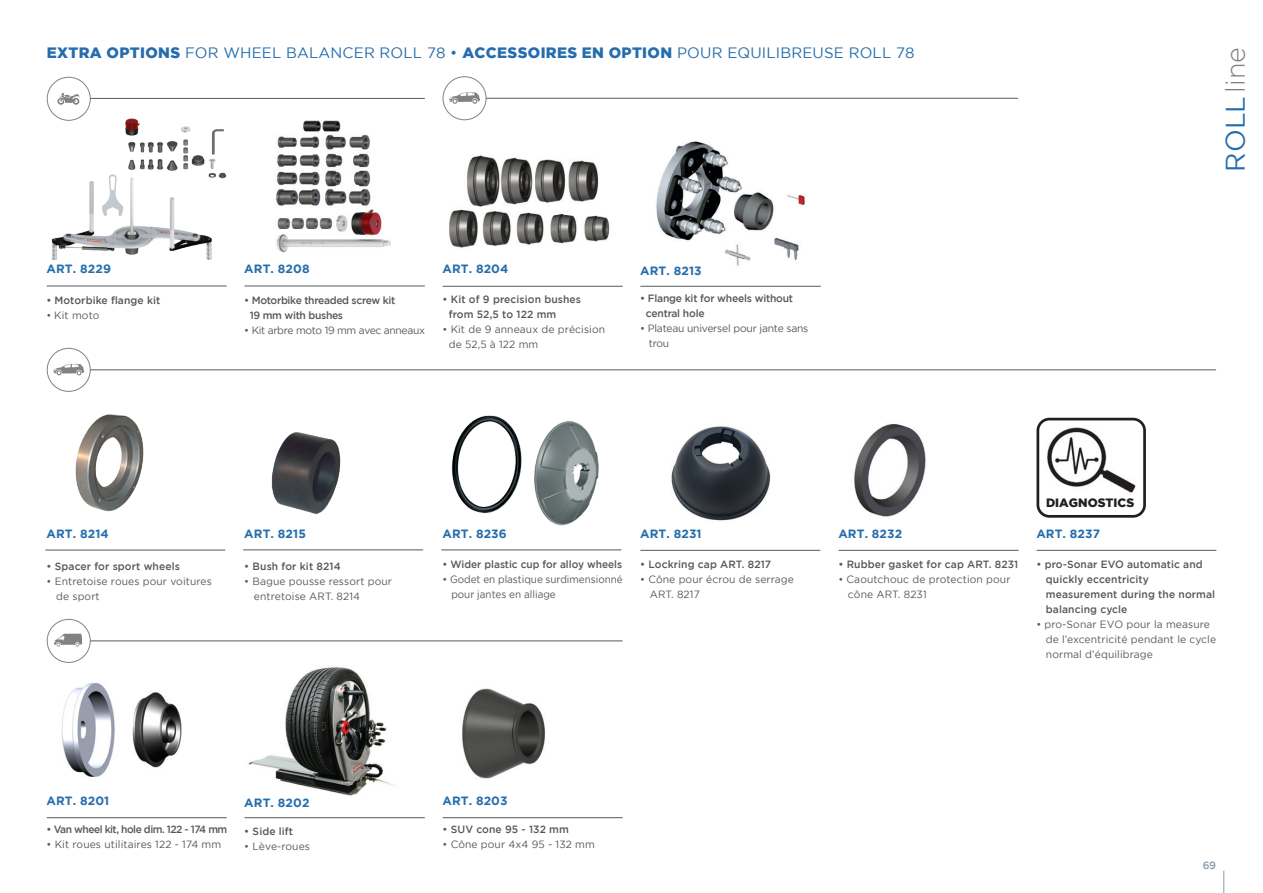
<style>
.page{position:relative;width:1263px;height:893px;background:#fff}
.page>*{position:absolute;margin:0;border:0;box-sizing:border-box;transform-origin:0 0}
.t1{font:26.85px "Gotham";color:#256dad}
.t2{font:15px "Gotham";letter-spacing:.01em;color:#256dad}
.t3{font:900 12.15px "Gotham";color:#231f20}
.t4{font:700 12px "Gotham";letter-spacing:.01em;color:#256dad}
.t5{font:10.5px/15px "Gotham";letter-spacing:.01em;color:#57585a}
.t6{font:500 10.5px/15px "Gotham";letter-spacing:.01em;color:#57585a}
.t7{font:10.5px/15px "Gotham";letter-spacing:.01em;color:#57585a;scale:.96 1}
.t8{font:500 10.5px/15px "Gotham";letter-spacing:-.03em;color:#57585a}
.t9{font:500 10.5px/15px "Gotham";letter-spacing:-.02em;color:#57585a}
.t10{font:10.5px/15px "Gotham";letter-spacing:-.02em;color:#57585a}
.t11{font:500 10.5px "Gotham";letter-spacing:.01em;color:#57585a;scale:.96 1}
.t12{font:500 10.5px "Gotham";letter-spacing:-.05em;color:#57585a}
.t13{font:10.5px "Gotham";letter-spacing:-.03em;color:#57585a}
.t14{font:500 10.5px "Gotham";color:#849dab}
.s1{font-weight:900}
.s2{font-weight:300;color:#808285}
</style>
<div class="page">
<svg style="left:1223px;top:871px;width:1px;height:22px"></svg>
<img style="left:51px;top:116px;width:176px;height:143px">
<img style="left:75px;top:414px;width:69px;height:98px">
<img style="left:271px;top:432px;width:70px;height:82px">
<img style="left:451px;top:415px;width:148px;height:111px">
<img style="left:656px;top:141px;width:149px;height:125px">
<img style="left:449px;top:155px;width:161px;height:93px">
<hr style="left:90px;top:98px;width:335px;height:1px;background:#57585a">
<div style="left:47px;top:77px;width:44px;height:44px;border:1px solid #808285;border-radius:50%"></div>
<svg style="left:57px;top:93px;width:23px;height:12px"></svg>
<hr style="left:90px;top:370px;width:1126px;height:1px;background:#57585a">
<div style="left:47px;top:348px;width:44px;height:44px;border:1px solid #808285;border-radius:50%"></div>
<svg style="left:53px;top:364px;width:31px;height:11px"></svg>
<hr style="left:90px;top:641px;width:532px;height:1px;background:#57585a">
<div style="left:47px;top:619px;width:44px;height:44px;border:1px solid #808285;border-radius:50%"></div>
<svg style="left:54px;top:634px;width:28px;height:13px"></svg>
<img style="left:61px;top:683px;width:121px;height:94px">
<img style="left:462px;top:688px;width:83px;height:91px">
<hr style="left:47px;top:817px;width:180px;height:1px;background:#57585a">
<hr style="left:244px;top:817px;width:181px;height:1px;background:#57585a">
<hr style="left:443px;top:817px;width:179px;height:1px;background:#57585a">
<hr style="left:244px;top:286px;width:181px;height:1px;background:#57585a">
<hr style="left:47px;top:286px;width:180px;height:1px;background:#57585a">
<hr style="left:640px;top:286px;width:181px;height:1px;background:#57585a">
<hr style="left:441px;top:550px;width:180px;height:1px;background:#57585a">
<hr style="left:443px;top:286px;width:179px;height:1px;background:#57585a">
<hr style="left:45px;top:550px;width:180px;height:1px;background:#57585a">
<hr style="left:243px;top:550px;width:180px;height:1px;background:#57585a">
<img style="left:248px;top:667px;width:148px;height:129px">
<img style="left:276px;top:120px;width:115px;height:133px">
<hr style="left:486px;top:98px;width:532px;height:1px;background:#57585a">
<div style="left:443px;top:76px;width:43px;height:44px;border:1px solid #808285;border-radius:50%"></div>
<svg style="left:449px;top:92px;width:31px;height:12px"></svg>
<img style="left:854px;top:424px;width:72px;height:93px">
<hr style="left:838px;top:550px;width:180px;height:1px;background:#57585a">
<img style="left:671px;top:426px;width:100px;height:95px">
<hr style="left:640px;top:550px;width:180px;height:1px;background:#57585a">
<hr style="left:1036px;top:550px;width:180px;height:1px;background:#57585a">
<img style="left:1047px;top:427px;width:89px;height:66px">
<div style="left:1036px;top:418px;width:110px;height:100px;border:3px solid #231f20;border-radius:12px"></div>
<h2 class="t2" style="left:47px;top:44px;width:869px"><span class="s1">EXTRA OPTIONS</span> FOR WHEEL BALANCER ROLL 78 • <span class="s1">ACCESSOIRES EN OPTION</span> POUR EQUILIBREUSE ROLL 78</h2>
<p class="t4" style="left:47px;top:262px;width:66px">ART. 8229</p>
<p class="t6" style="left:47px;top:293px;width:115px">• Motorbike flange kit</p>
<p class="t5" style="left:47px;top:308px;width:54px">• Kit moto</p>
<p class="t4" style="left:244px;top:262px;width:67px">ART. 8208</p>
<p class="t8" style="left:250px;top:293px;width:147px;text-indent:-6px">• Motorbike threaded screw kit<br>19 mm with bushes</p>
<p class="t13" style="left:244px;top:325px;width:182px">• Kit arbre moto 19 mm avec anneaux</p>
<p class="t4" style="left:442px;top:262px;width:67px">ART. 8204</p>
<p class="t6" style="left:449px;top:291px;width:134px;text-indent:-6px">• Kit of 9 precision bushes from 52,5 to 122 mm</p>
<p class="t5" style="left:449px;top:321px;width:158px;text-indent:-6px">• Kit de 9 anneaux de précision de 52,5 à 122 mm</p>
<p class="t4" style="left:640px;top:264px;width:63px">ART. 8213</p>
<p class="t9" style="left:646px;top:291px;width:149px;text-indent:-6px">• Flange kit for wheels without central hole</p>
<p class="t10" style="left:649px;top:321px;width:161px;text-indent:-9px">• Plateau universel pour jante sans trou</p>
<h1 class="t1" style="left:1220px;top:172px;width:126px;rotate:-90deg">ROLL<span class="s2">line</span></h1>
<p class="t4" style="left:47px;top:527px;width:64px">ART. 8214</p>
<p class="t6" style="left:47px;top:558px;width:135px">• Spacer for sport wheels</p>
<p class="t5" style="left:56px;top:573px;width:157px;text-indent:-10px">• Entretoise roues pour voitures de sport</p>
<p class="t4" style="left:244px;top:527px;width:63px">ART. 8215</p>
<p class="t6" style="left:244px;top:558px;width:98px">• Bush for kit 8214</p>
<p class="t5" style="left:254px;top:573px;width:140px;text-indent:-10px">• Bague pousse ressort pour entretoise ART. 8214</p>
<p class="t4" style="left:442px;top:527px;width:66px">ART. 8236</p>
<p class="t11" style="left:442px;top:559px;width:189px">• Wider plastic cup for alloy wheels</p>
<p class="t7" style="left:451px;top:572px;width:180px;text-indent:-9px">• Godet en plastique surdimensionné pour jantes en alliage</p>
<p class="t4" style="left:640px;top:527px;width:63px">ART. 8231</p>
<p class="t6" style="left:640px;top:557px;width:133px">• Lockring cap ART. 8217</p>
<p class="t5" style="left:650px;top:572px;width:146px;text-indent:-10px">• Cône pour écrou de serrage<br>ART. 8217</p>
<p class="t4" style="left:838px;top:527px;width:65px">ART. 8232</p>
<p class="t6" style="left:838px;top:557px;width:181px">• Rubber gasket for cap ART. 8231</p>
<p class="t5" style="left:848px;top:572px;width:164px;text-indent:-10px">• Caoutchouc de protection pour cône ART. 8231</p>
<p class="t3" style="left:1046px;top:496px;width:90px">DIAGNOSTICS</p>
<p class="t4" style="left:1036px;top:527px;width:65px">ART. 8237</p>
<p class="t6" style="left:1046px;top:557px;width:171px;text-indent:-10px">• pro-Sonar EVO automatic and quickly eccentricity measurement during the normal balancing cycle</p>
<p class="t5" style="left:1046px;top:617px;width:172px;text-indent:-10px">• pro-Sonar EVO pour la measure de l’excentricité pendant le cycle normal d’équilibrage</p>
<p class="t4" style="left:47px;top:794px;width:64px">ART. 8201</p>
<p class="t12" style="left:47px;top:823px;width:182px">• Van wheel kit, hole dim. 122 - 174 mm</p>
<p class="t5" style="left:47px;top:836px;width:176px">• Kit roues utilitaires 122 - 174 mm</p>
<p class="t4" style="left:244px;top:796px;width:67px">ART. 8202</p>
<p class="t6" style="left:244px;top:823px;width:50px">• Side lift</p>
<p class="t5" style="left:244px;top:838px;width:67px">• Lève-roues</p>
<p class="t4" style="left:442px;top:794px;width:67px">ART. 8203</p>
<p class="t6" style="left:442px;top:821px;width:128px">• SUV cone 95 - 132 mm</p>
<p class="t5" style="left:442px;top:836px;width:154px">• Cône pour 4x4 95 - 132 mm</p>
<p class="t14" style="left:1203px;top:860px;width:15px">69</p>
</div>
